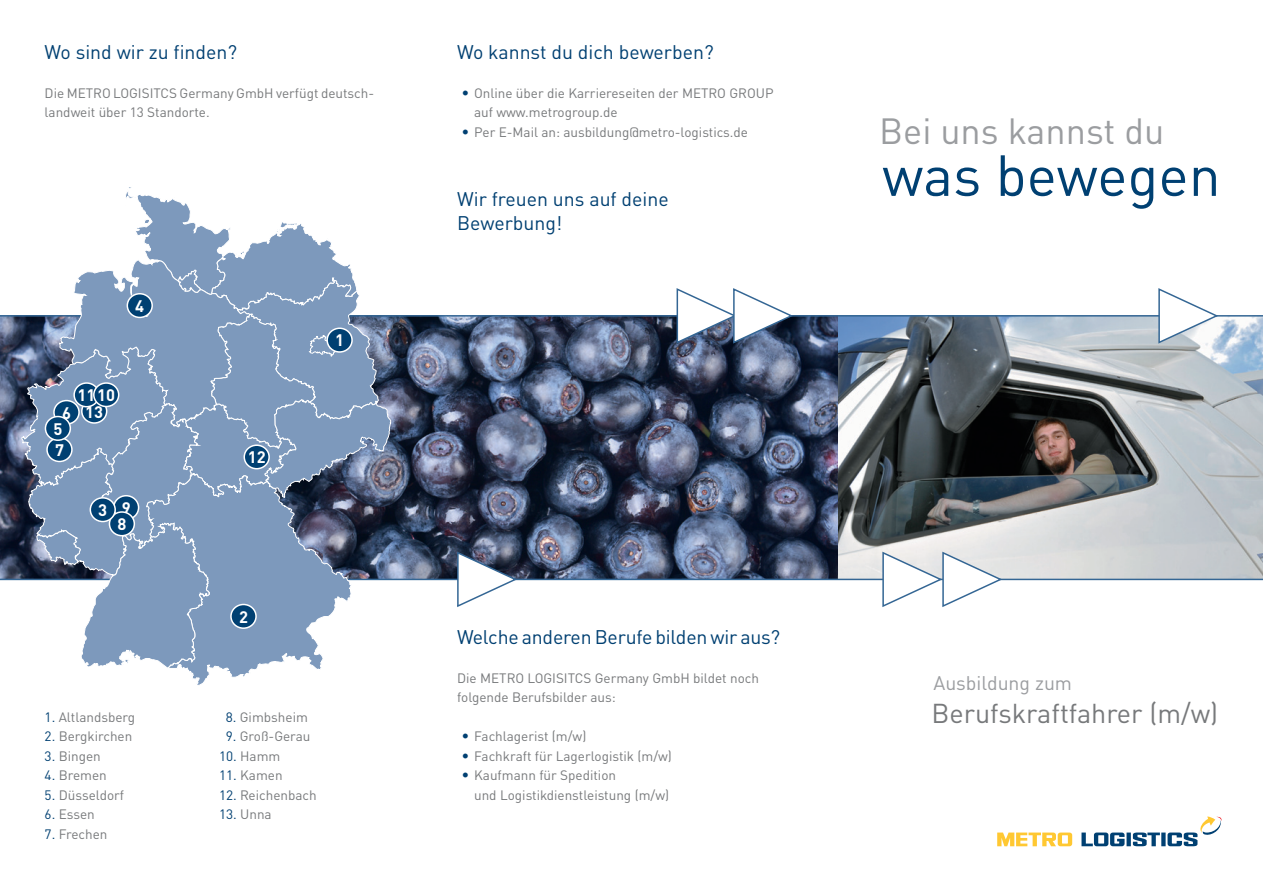
<style>
.page{position:relative;width:1263px;height:893px;background:#fff}
.page>*{position:absolute;margin:0;border:0;box-sizing:border-box;transform-origin:0 0}
.t1{font:57px "DIN Pro";color:#004072}
.t2{font:36px "DIN Pro";color:#9b9da0}
.t3{font:27px "DIN Pro";color:#77797b}
.t4{font:19.5px/24px "DIN Pro";color:#004072}
.t5{font:19.5px "DIN Pro";color:#9b9da0}
.t6{font:700 16.5px/16.2px "DIN Pro";color:#fff}
.t7{font:13.5px/19.5px "DIN Pro";color:#77797b}
.s1{font-size:15px;color:#004072}
.s2{color:#004072}
</style>
<div class="page">
<svg style="left:997px;top:832px;width:75px;height:14px"></svg>
<svg style="left:1161px;top:832px;width:4px;height:14px"></svg>
<div style="left:1126px;top:832px;width:5px;height:14px;background:#004072"></div>
<svg style="left:1081px;top:832px;width:43px;height:14px"></svg>
<svg style="left:1133px;top:832px;width:27px;height:14px"></svg>
<svg style="left:1167px;top:816px;width:54px;height:30px"></svg>
<img style="left:0;top:315px;width:1263px;height:265px">
<svg style="left:882px;top:550px;width:120px;height:57px"></svg>
<svg style="left:1158px;top:288px;width:60px;height:57px"></svg>
<svg style="left:456px;top:550px;width:61px;height:57px"></svg>
<svg style="left:676px;top:288px;width:117px;height:57px"></svg>
<svg style="left:21px;top:187px;width:371px;height:498px"></svg>
<div style="left:327px;top:328px;width:25px;height:24px;background:#004072;border-radius:50%"></div>
<div style="left:326px;top:328px;width:27px;height:25px;border:2px solid #fff;border-radius:50%"></div>
<div style="left:127px;top:294px;width:25px;height:23px;background:#004072;border-radius:50%"></div>
<div style="left:127px;top:293px;width:26px;height:25px;border:2px solid #fff;border-radius:50%"></div>
<div style="left:54px;top:401px;width:25px;height:23px;background:#004072;border-radius:50%"></div>
<div style="left:53px;top:400px;width:27px;height:25px;border:2px solid #fff;border-radius:50%"></div>
<div style="left:244px;top:445px;width:25px;height:24px;background:#004072;border-radius:50%"></div>
<div style="left:243px;top:444px;width:27px;height:25px;border:2px solid #fff;border-radius:50%"></div>
<div style="left:231px;top:604px;width:25px;height:24px;background:#004072;border-radius:50%"></div>
<div style="left:230px;top:604px;width:27px;height:25px;border:2px solid #fff;border-radius:50%"></div>
<div style="left:47px;top:438px;width:25px;height:23px;background:#004072;border-radius:50%"></div>
<div style="left:46px;top:437px;width:27px;height:25px;border:2px solid #fff;border-radius:50%"></div>
<div style="left:82px;top:399px;width:25px;height:24px;background:#004072;border-radius:50%"></div>
<div style="left:81px;top:399px;width:26px;height:25px;border:2px solid #fff;border-radius:50%"></div>
<div style="left:114px;top:496px;width:25px;height:23px;background:#004072;border-radius:50%"></div>
<div style="left:113px;top:495px;width:26px;height:25px;border:2px solid #fff;border-radius:50%"></div>
<div style="left:109px;top:512px;width:25px;height:24px;background:#004072;border-radius:50%"></div>
<div style="left:109px;top:511px;width:26px;height:25px;border:2px solid #fff;border-radius:50%"></div>
<div style="left:90px;top:498px;width:25px;height:23px;background:#004072;border-radius:50%"></div>
<div style="left:90px;top:497px;width:26px;height:25px;border:2px solid #fff;border-radius:50%"></div>
<div style="left:74px;top:383px;width:25px;height:24px;background:#004072;border-radius:50%"></div>
<div style="left:73px;top:382px;width:27px;height:25px;border:2px solid #fff;border-radius:50%"></div>
<div style="left:94px;top:383px;width:25px;height:23px;background:#004072;border-radius:50%"></div>
<div style="left:93px;top:382px;width:26px;height:25px;border:2px solid #fff;border-radius:50%"></div>
<div style="left:45px;top:416px;width:25px;height:24px;background:#004072;border-radius:50%"></div>
<div style="left:45px;top:416px;width:26px;height:25px;border:2px solid #fff;border-radius:50%"></div>
<h3 class="t4" style="left:45px;top:38px;width:194px">Wo sind wir zu finden?</h3>
<p class="t7" style="left:45px;top:82px;width:331px">Die METRO LOGISITCS Germany GmbH verfügt deutsch&shy;landweit über 13 Standorte.</p>
<p class="t6" style="left:135px;top:296px;width:10px">4</p>
<p class="t6" style="left:62px;top:403px;width:10px">6</p>
<p class="t6" style="left:53px;top:419px;width:10px">5</p>
<p class="t6" style="left:55px;top:440px;width:10px">7</p>
<p class="t6" style="left:78px;top:385px;width:39px">1110</p>
<p class="t6" style="left:85px;top:401px;width:19px">13</p>
<p class="t6" style="left:98px;top:500px;width:10px">3</p>
<p class="t6" style="left:117px;top:498px;width:15px">9<br>8</p>
<p class="t6" style="left:248px;top:447px;width:19px">12</p>
<p class="t6" style="left:239px;top:607px;width:10px">2</p>
<p class="t6" style="left:335px;top:330px;width:10px">1</p>
<h3 class="t4" style="left:457px;top:38px;width:258px">Wo kannst du dich bewerben?</h3>
<p class="t7" style="left:474px;top:82px;width:301px;text-indent:-13px"><span class="s1">•</span> Online über die Karriereseiten der METRO GROUP auf www.metrogroup.de</p>
<p class="t7" style="left:461px;top:121px;width:288px"><span class="s1">•</span> Per E-Mail an: ausbildung@metro-logistics.de</p>
<h3 class="t4" style="left:457px;top:185px;width:213px">Wir freuen uns auf deine<br>Bewerbung!</h3>
<h2 class="t2" style="left:879px;top:103px;width:287px">Bei uns kannst du</h2>
<h1 class="t1" style="left:882px;top:130px;width:340px">was bewegen</h1>
<h3 class="t4" style="left:457px;top:623px;width:325px">Welche anderen Berufe bilden wir aus?</h3>
<p class="t7" style="left:457px;top:667px;width:303px">Die METRO LOGISITCS Germany GmbH bildet noch folgende Berufsbilder aus:</p>
<p class="t7" style="left:461px;top:725px;width:127px"><span class="s1">•</span> Fachlagerist (m/w)</p>
<p class="t7" style="left:461px;top:745px;width:212px"><span class="s1">•</span> Fachkraft für Lagerlogistik (m/w)</p>
<p class="t7" style="left:474px;top:764px;width:196px;text-indent:-13px"><span class="s1">•</span> Kaufmann für Spedition<br>und Logistikdienstleistung (m/w)</p>
<h3 class="t5" style="left:933px;top:668px;width:140px">Ausbildung zum</h3>
<p class="t7" style="left:45px;top:706px;width:92px"><span class="s2">1.</span> Altlandsberg</p>
<h3 class="t3" style="left:931px;top:692px;width:288px">Berufskraftfahrer (m/w)</h3>
<p class="t7" style="left:45px;top:725px;width:89px"><span class="s2">2.</span> Bergkirchen</p>
<p class="t7" style="left:45px;top:745px;width:58px"><span class="s2">3.</span> Bingen</p>
<p class="t7" style="left:45px;top:764px;width:64px"><span class="s2">4.</span> Bremen</p>
<p class="t7" style="left:45px;top:784px;width:81px"><span class="s2">5.</span> Düsseldorf</p>
<p class="t7" style="left:45px;top:803px;width:52px"><span class="s2">6.</span> Essen</p>
<p class="t7" style="left:45px;top:823px;width:64px"><span class="s2">7.</span> Frechen</p>
<p class="t7" style="left:226px;top:706px;width:84px"><span class="s2">8.</span> Gimbsheim</p>
<p class="t7" style="left:226px;top:725px;width:86px"><span class="s2">9.</span> Groß-Gerau</p>
<p class="t7" style="left:219px;top:745px;width:63px"><span class="s2">10.</span> Hamm</p>
<p class="t7" style="left:219px;top:764px;width:65px"><span class="s2">11.</span> Kamen</p>
<p class="t7" style="left:219px;top:784px;width:99px"><span class="s2">12.</span> Reichenbach</p>
<p class="t7" style="left:219px;top:803px;width:54px"><span class="s2">13.</span> Unna</p>
</div>
